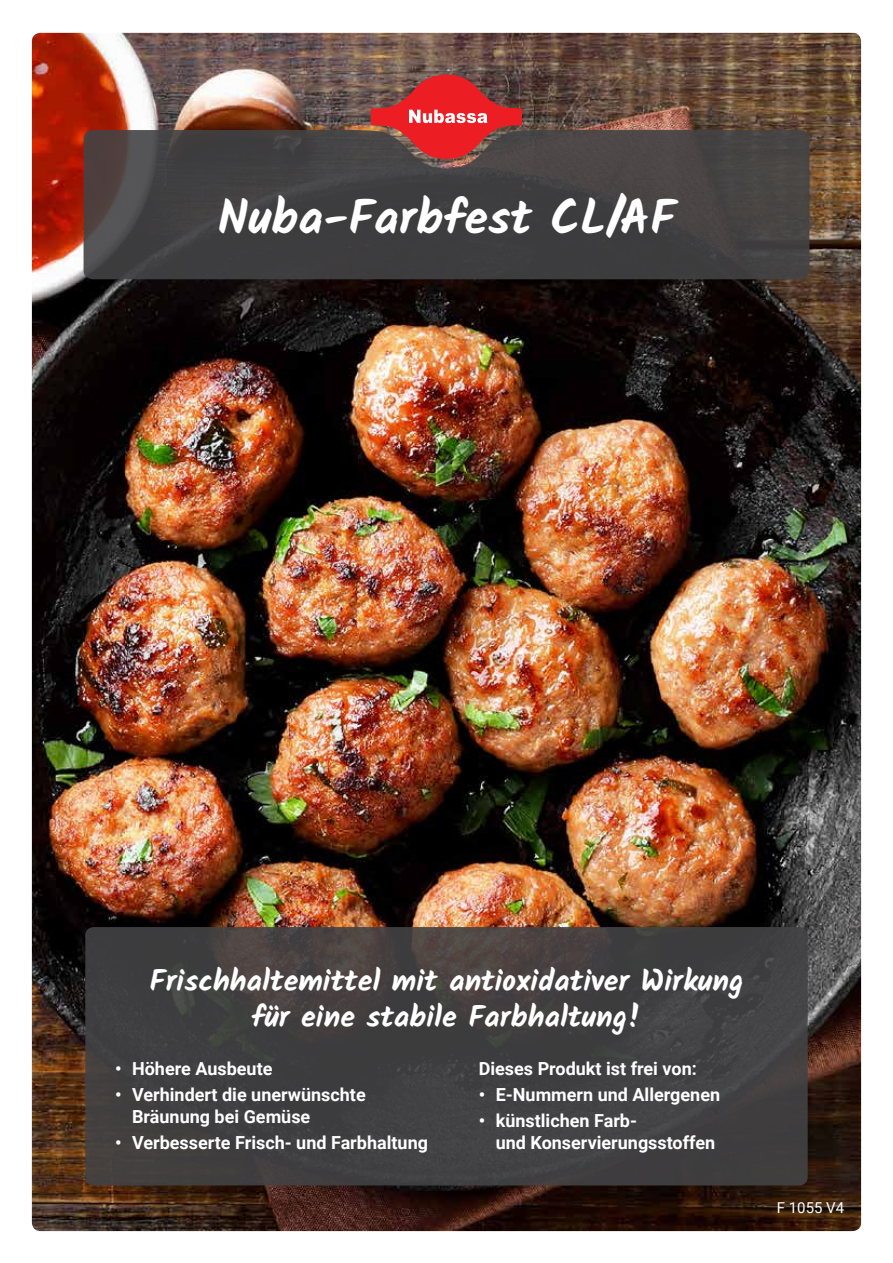
<style>
.page{position:relative;width:893px;height:1263px;background:#fff}
.page>*{position:absolute;margin:0;border:0;box-sizing:border-box;transform-origin:0 0}
.t1{font:700 48px "Kalam";color:#fff}
.t2{font:700 30px/36px "Kalam";color:#fff;text-align:center}
.t3{font:700 18px/21.6px "Roboto";color:#fff}
.t4{font:15px "Roboto";color:#fff}
</style>
<div class="page">
<img style="left:32px;top:33px;width:829px;height:1198px">
<svg style="left:371px;top:75px;width:151px;height:55px;background:#be3d3f"></svg>
<svg style="left:84px;top:130px;width:725px;height:149px;background:#464041"></svg>
<div style="left:85px;top:927px;width:723px;height:258px;background:#434345;border-radius:9px"></div>
<h1 class="t1" style="left:218px;top:189px;width:460px">Nuba-Farbfest CL/AF</h1>
<h2 class="t2" style="left:149px;top:963px;width:595px">Frischhaltemittel mit antioxidativer Wirkung für eine stabile Farbhaltung!</h2>
<p class="t3" style="left:115px;top:1057px;width:159px">• Höhere Ausbeute</p>
<p class="t3" style="left:132px;top:1083px;width:235px;text-indent:-17px">• Verhindert die unerwünschte<br>Bräunung bei Gemüse</p>
<p class="t3" style="left:115px;top:1131px;width:314px">• Verbesserte Frisch- und Farbhaltung</p>
<p class="t3" style="left:479px;top:1057px;width:220px">Dieses Produkt ist frei von:</p>
<p class="t3" style="left:479px;top:1083px;width:243px">• E-Nummern und Allergenen</p>
<p class="t3" style="left:496px;top:1109px;width:221px;text-indent:-17px">• künstlichen Farb-<br>und Konservierungsstoffen</p>
<p class="t4" style="left:777px;top:1197px;width:69px">F 1055 V4</p>
</div>
